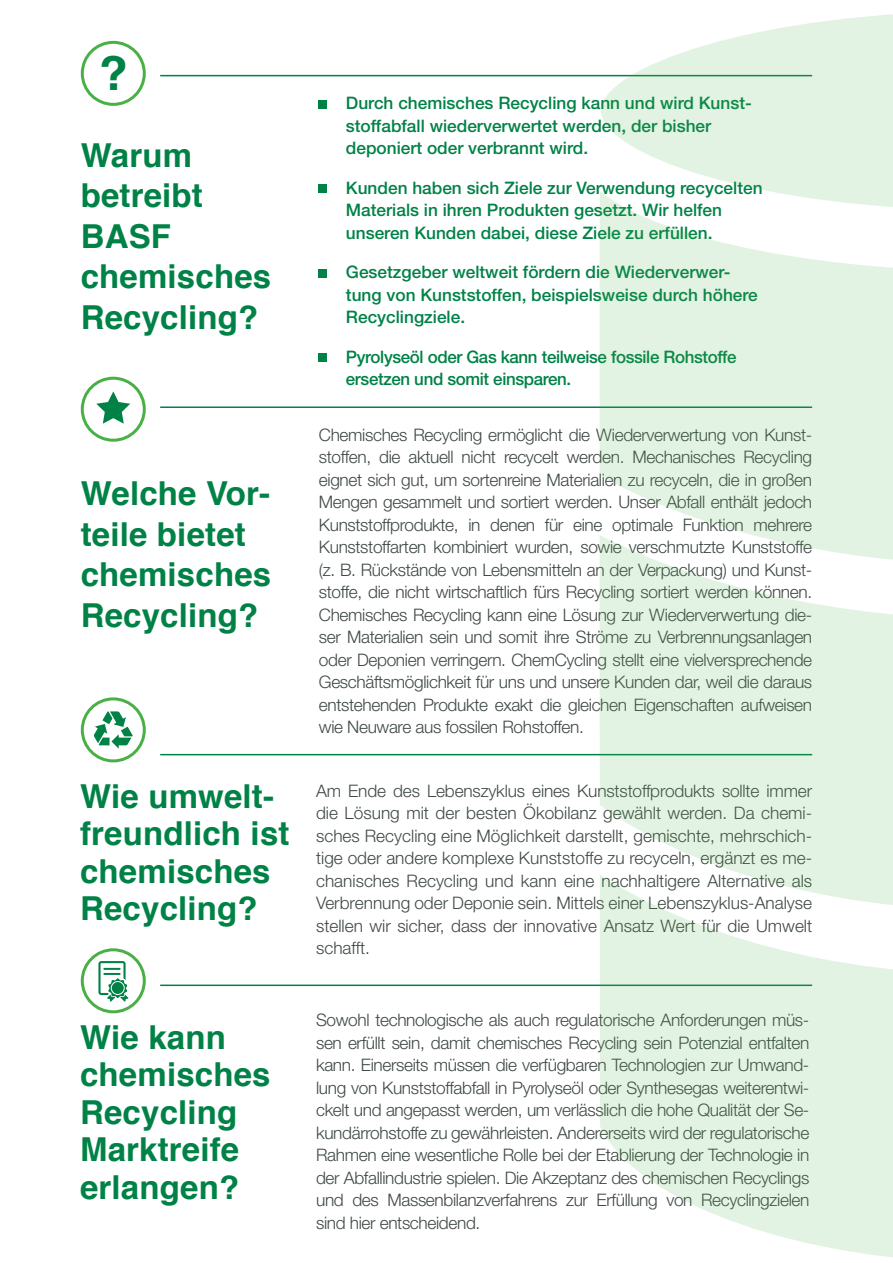
<style>
.page{position:relative;width:893px;height:1263px;background:#fff}
.page>*{position:absolute;margin:0;border:0;box-sizing:border-box;transform-origin:0 0}
.t1{font:700 47.85px "Helvetica";color:#008247}
.t2{font:700 33px/40.5px "Helvetica";letter-spacing:.005em;color:#008247}
.t3{font:300 17.25px/22.5px "Helvetica Neue LT Pro";letter-spacing:-.02em;color:#3f4944;text-align:justify}
.t4{font:500 17.25px/22.5px "Helvetica Neue LT Pro";color:#008247}
.t5{font:500 17.25px/22.5px "Helvetica Neue LT Pro";letter-spacing:-.02em;color:#008247}
.s1{font-family:"Minion Pro";font-weight:700;font-size:18.75px}
</style>
<div class="page">
<div style="left:319px;top:100px;width:8px;height:8px;background:#008247"></div>
<div style="left:319px;top:185px;width:8px;height:8px;background:#008247"></div>
<div style="left:319px;top:270px;width:8px;height:8px;background:#008247"></div>
<div style="left:319px;top:354px;width:8px;height:8px;background:#008247"></div>
<div style="left:81px;top:41px;width:65px;height:65px;border:3px solid #49b045;border-radius:50%"></div>
<hr style="left:160px;top:75px;width:652px;height:1px;background:#008247">
<hr style="left:160px;top:406px;width:652px;height:2px;background:#008247">
<div style="left:81px;top:377px;width:65px;height:65px;border:3px solid #49b045;border-radius:50%"></div>
<svg style="left:96px;top:391px;width:34px;height:33px"></svg>
<hr style="left:160px;top:754px;width:652px;height:1px;background:#008247">
<hr style="left:160px;top:984px;width:652px;height:2px;background:#008247">
<div style="left:81px;top:697px;width:65px;height:65px;border:3px solid #49b045;border-radius:50%"></div>
<svg style="left:94px;top:711px;width:39px;height:37px"></svg>
<div style="left:81px;top:948px;width:65px;height:65px;border:3px solid #49b045;border-radius:50%"></div>
<svg style="left:98px;top:961px;width:30px;height:41px"></svg>
<svg style="left:600px;top:910px;width:293px;height:347px;fill:#e3f3e3"></svg>
<svg style="left:600px;top:564px;width:293px;height:346px;fill:#e3f3e3"></svg>
<svg style="left:601px;top:14px;width:292px;height:177px;fill:#e3f3e3"></svg>
<svg style="left:600px;top:191px;width:293px;height:373px;fill:#e3f3e3"></svg>
<p class="t1" style="left:99px;top:35px;width:31px">?</p>
<p class="t2" style="left:81px;top:135px;width:113px">Warum</p>
<p class="t2" style="left:81px;top:176px;width:192px">betreibt<br>BASF chemisches<br>Recycling?</p>
<p class="t2" style="left:81px;top:474px;width:192px">Welche Vor&shy;teile bietet chemisches<br>Recycling?</p>
<p class="t2" style="left:80px;top:778px;width:211px;line-height:37.5px">Wie umwelt&shy;freundlich ist chemisches</p>
<p class="t2" style="left:80px;top:889px;width:179px">Recycling?</p>
<p class="t2" style="left:80px;top:1017px;width:147px">Wie kann</p>
<p class="t2" style="left:80px;top:1056px;width:192px;line-height:37.5px">chemisches<br>Recycling<br>Marktreife erlangen?</p>
<p class="t4" style="left:346px;top:92px;width:407px;text-indent:-27px"><span class="s1">■</span> Durch chemisches Recycling kann und wird Kunst&shy;stoffabfall wiederverwertet werden, der bisher deponiert oder verbrannt wird.</p>
<p class="t4" style="left:346px;top:176px;width:418px;text-indent:-27px"><span class="s1">■</span> Kunden haben sich Ziele zur Verwendung recycelten<br>Materials in ihren Produkten gesetzt. Wir helfen unseren Kunden dabei, diese Ziele zu erfüllen.</p>
<p class="t4" style="left:346px;top:261px;width:413px;text-indent:-27px"><span class="s1">■</span> Gesetzgeber weltweit fördern die Wiederverwer&shy;tung von Kunststoffen, beispielsweise durch höhere<br>Recyclingziele.</p>
<p class="t5" style="left:346px;top:345px;width:392px;text-indent:-27px"><span class="s1">■</span> Pyrolyseöl oder Gas kann teilweise fossile Rohstoffe ersetzen und somit einsparen.</p>
<p class="t3" style="left:319px;top:423px;width:495px">Chemisches Recycling ermöglicht die Wiederverwertung von Kunst&shy;stoffen, die aktuell nicht recycelt werden. Mechanisches Recycling eignet sich gut, um sortenreine Materialien zu recyceln, die in großen Mengen gesammelt und sortiert werden. Unser Abfall enthält jedoch Kunststoffprodukte, in denen für eine optimale Funktion mehrere Kunststoffarten kombiniert wurden, sowie verschmutzte Kunststoffe (z. B. Rückstände von Lebensmitteln an der Verpackung) und Kunst&shy;stoffe, die nicht wirtschaftlich fürs Recycling sortiert werden können.<br>Chemisches Recycling kann eine Lösung zur Wiederverwertung die&shy;ser Materialien sein und somit ihre Ströme zu Verbrennungsanlagen oder Deponien verringern. ChemCycling stellt eine vielversprechende Geschäftsmöglichkeit für uns und unsere Kunden dar, weil die daraus entstehenden Produkte exakt die gleichen Eigenschaften aufweisen wie Neuware aus fossilen Rohstoffen.</p>
<p class="t3" style="left:316px;top:779px;width:498px">Am Ende des Lebenszyklus eines Kunststoffprodukts sollte immer die Lösung mit der besten Ökobilanz gewählt werden. Da chemi&shy;sches Recycling eine Möglichkeit darstellt, gemischte, mehrschich&shy;tige oder andere komplexe Kunststoffe zu recyceln, ergänzt es me&shy;chanisches Recycling und kann eine nachhaltigere Alternative als Verbrennung oder Deponie sein. Mittels einer Lebenszyklus-Analyse stellen wir sicher, dass der innovative Ansatz Wert für die Umwelt schafft.</p>
<p class="t3" style="left:316px;top:1008px;width:495px">Sowohl technologische als auch regulatorische Anforderungen müs&shy;sen erfüllt sein, damit chemisches Recycling sein Potenzial entfalten kann. Einerseits müssen die verfügbaren Technologien zur Umwand&shy;lung von Kunststoffabfall in Pyrolyseöl oder Synthesegas weiterentwi&shy;ckelt und angepasst werden, um verlässlich die hohe Qualität der Se&shy;kundärrohstoffe zu gewährleisten. Andererseits wird der regulatorische Rahmen eine wesentliche Rolle bei der Etablierung der Technologie in der Abfallindustrie spielen. Die Akzeptanz des chemischen Recyclings und des Massenbilanzverfahrens zur Erfüllung von Recyclingzielen sind hier entscheidend.</p>
</div>
